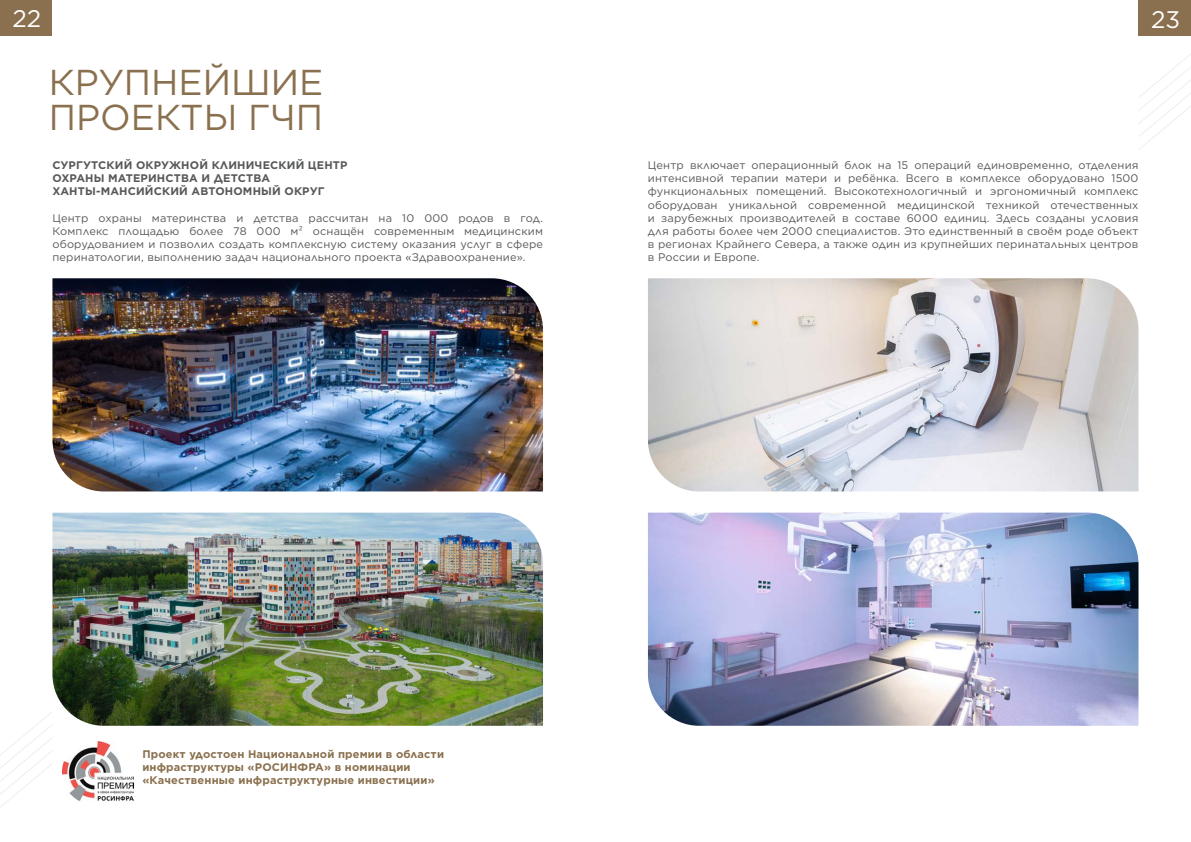
<style>
.page{position:relative;width:1191px;height:842px;background:#fff}
.page>*{position:absolute;margin:0;border:0;box-sizing:border-box;transform-origin:0 0}
.t1{font:36px/35px "Gotham";color:#8a704e}
.t2{font:24px "Gotham";color:#fff}
.t3{font:11px/13.2px "Gotham";letter-spacing:.015em;color:#57585a;text-align:justify}
.t4{font:700 11px/13px "Gotham";letter-spacing:.015em;color:#8a704e}
.t5{font:700 11px/13.2px "Gotham";letter-spacing:.015em;color:#57585a}
</style>
<div class="page">
<div style="left:1138px;top:0;width:53px;height:36px;background:#8a704e"></div>
<div style="left:0;top:0;width:52px;height:36px;background:#8a704e"></div>
<svg style="left:0;top:712px;width:52px;height:96px"></svg>
<svg style="left:1139px;top:54px;width:52px;height:96px"></svg>
<img style="left:63px;top:741px;width:70px;height:60px">
<img style="left:52px;top:513px;width:491px;height:213px">
<img style="left:648px;top:513px;width:490px;height:213px">
<img style="left:52px;top:278px;width:491px;height:213px">
<img style="left:648px;top:278px;width:490px;height:213px">
<h2 class="t2" style="left:12px;top:3px;width:30px">22</h2>
<h2 class="t2" style="left:1151px;top:4px;width:31px">23</h2>
<p class="t1" style="left:49px;top:64px;width:276px">КРУПНЕЙШИЕ<br>ПРОЕКТЫ ГЧП</p>
<p class="t5" style="left:52px;top:158px;width:296px">СУРГУТСКИЙ ОКРУЖНОЙ КЛИНИЧЕСКИЙ ЦЕНТР<br>ОХРАНЫ МАТЕРИНСТВА И ДЕТСТВА</p>
<p class="t5" style="left:52px;top:185px;width:274px">ХАНТЫ-МАНСИЙСКИЙ АВТОНОМНЫЙ ОКРУГ</p>
<p class="t3" style="left:52px;top:211px;width:492px">Центр охраны материнства и детства рассчитан на 10 000 родов в год.<br>Комплекс площадью более 78 000 м² оснащён современным медицинским оборудованием и позволил создать комплексную систему оказания услуг в сфере перинатологии, выполнению задач национального проекта «Здравоохранение».</p>
<p class="t3" style="left:648px;top:158px;width:492px">Центр включает операционный блок на 15 операций единовременно, отделения интенсивной терапии матери и ребёнка. Всего в комплексе оборудовано 1500 функциональных помещений. Высокотехнологичный и эргономичный комплекс оборудован уникальной современной медицинской техникой отечественных и зарубежных производителей в составе 6000 единиц. Здесь созданы условия для работы более чем 2000 специалистов. Это единственный в своём роде объект в регионах Крайнего Севера, а также один из крупнейших перинатальных центров в России и Европе.</p>
<p class="t4" style="left:142px;top:748px;width:303px">Проект удостоен Национальной премии в области инфраструктуры «РОСИНФРА» в номинации «Качественные инфраструктурные инвестиции»</p>
</div>
